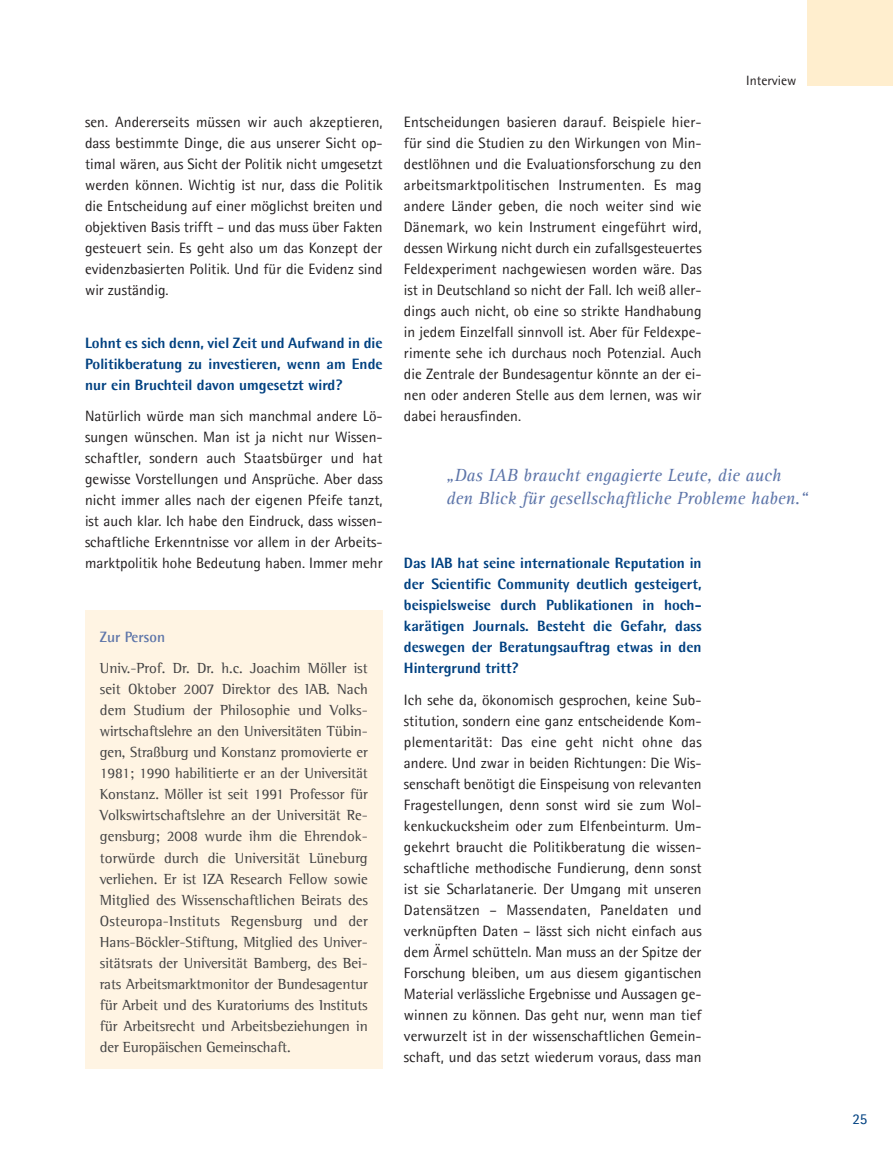
<style>
.page{position:relative;width:893px;height:1149px;background:#fff}
.page>*{position:absolute;margin:0;border:0;box-sizing:border-box;transform-origin:0 0}
.t1{font:italic 18px/22.5px "Agfa Rotis Serif";color:#5d75a9}
.t2{font:15px/21px "Agfa Rotis Semisans";color:#231f20;text-align:justify}
.t3{font:15px/21px "Agfa Rotis Semi Serif";letter-spacing:-.01em;color:#404041;text-align:justify}
.t4{font:800 15px/21px "Agfa Rotis Semisans";color:#004181;text-align:justify}
.t5{font:700 15px "Agfa Rotis Semisans";color:#5d75a9}
.t6{font:15px "Agfa Rotis Semisans";color:#004181}
.t7{font:13.5px "Agfa Rotis Semisans";color:#231f20}
</style>
<div class="page">
<div style="left:808px;top:0;width:85px;height:85px;background:#ffeece"></div>
<div style="left:85px;top:610px;width:298px;height:458px;background:#fff4e3"></div>
<p class="t2" style="left:85px;top:111px;width:299px">sen. Andererseits müssen wir auch akzeptieren, dass bestimmte Dinge, die aus unserer Sicht op&shy;timal wären, aus Sicht der Politik nicht umgesetzt werden können. Wichtig ist nur, dass die Politik die Entscheidung auf einer möglichst breiten und objektiven Basis trifft – und das muss über Fakten gesteuert sein. Es geht also um das Konzept der evidenzbasierten Politik. Und für die Evidenz sind wir zuständig.</p>
<p class="t4" style="left:85px;top:331px;width:299px">Lohnt es sich denn, viel Zeit und Aufwand in die Politikberatung zu investieren, wenn am Ende nur ein Bruchteil davon umgesetzt wird?</p>
<p class="t2" style="left:85px;top:405px;width:299px">Natürlich würde man sich manchmal andere Lö&shy;sungen wünschen. Man ist ja nicht nur Wissen&shy;schaftler, sondern auch Staatsbürger und hat gewisse Vorstellungen und Ansprüche. Aber dass nicht immer alles nach der eigenen Pfeife tanzt, ist auch klar. Ich habe den Eindruck, dass wissen&shy;schaftliche Erkenntnisse vor allem in der Arbeits&shy;marktpolitik hohe Bedeutung haben. Immer mehr</p>
<p class="t5" style="left:100px;top:627px;width:67px">Zur Person</p>
<p class="t3" style="left:100px;top:657px;width:269px">Univ.-Prof. Dr. Dr. h.c. Joachim Möller ist seit Oktober 2007 Direktor des IAB. Nach dem Studium der Philosophie und Volks&shy;wirtschaftslehre an den Universitäten Tübin&shy;gen, Straßburg und Konstanz promovierte er 1981; 1990 habilitierte er an der Universität Konstanz. Möller ist seit 1991 Professor für Volkswirtschaftslehre an der Universität Re&shy;gensburg; 2008 wurde ihm die Ehrendok&shy;torwürde durch die Universität Lüneburg verliehen. Er ist IZA Research Fellow sowie Mitglied des Wissenschaftlichen Beirats des Osteuropa-Instituts Regensburg und der Hans-Böckler-Stiftung, Mitglied des Univer&shy;sitätsrats der Universität Bamberg, des Bei&shy;rats Arbeitsmarktmonitor der Bundesagentur für Arbeit und des Kuratoriums des Instituts für Arbeitsrecht und Arbeitsbeziehungen in der Europäischen Gemeinschaft.</p>
<p class="t2" style="left:404px;top:111px;width:299px">Entscheidungen basieren darauf. Beispiele hier&shy;für sind die Studien zu den Wirkungen von Min&shy;destlöhnen und die Evaluationsforschung zu den arbeitsmarktpolitischen Instrumenten. Es mag andere Länder geben, die noch weiter sind wie Dänemark, wo kein Instrument eingeführt wird, dessen Wirkung nicht durch ein zufallsgesteuertes Feldexperiment nachgewiesen worden wäre. Das ist in Deutschland so nicht der Fall. Ich weiß aller&shy;dings auch nicht, ob eine so strikte Handhabung in jedem Einzelfall sinnvoll ist. Aber für Feldexpe&shy;rimente sehe ich durchaus noch Potenzial. Auch die Zentrale der Bundesagentur könnte an der ei&shy;nen oder anderen Stelle aus dem lernen, was wir dabei herausfinden.</p>
<p class="t7" style="left:746px;top:73px;width:52px">Interview</p>
<p class="t1" style="left:446px;top:464px;width:363px">„Das IAB braucht engagierte Leute, die auch den Blick für gesellschaftliche Probleme haben.“</p>
<p class="t4" style="left:404px;top:552px;width:299px">Das IAB hat seine internationale Reputation in der Scientific Community deutlich gesteigert, beispielsweise durch Publikationen in hoch&shy;karätigen Journals. Besteht die Gefahr, dass deswegen der Beratungsauftrag etwas in den Hintergrund tritt?</p>
<p class="t2" style="left:404px;top:689px;width:299px">Ich sehe da, ökonomisch gesprochen, keine Sub&shy;stitution, sondern eine ganz entscheidende Kom&shy;plementarität: Das eine geht nicht ohne das andere. Und zwar in beiden Richtungen: Die Wis&shy;senschaft benötigt die Einspeisung von relevanten Fragestellungen, denn sonst wird sie zum Wol&shy;kenkuckucksheim oder zum Elfenbeinturm. Um&shy;gekehrt braucht die Politikberatung die wissen&shy;schaftliche methodische Fundierung, denn sonst ist sie Scharlatanerie. Der Umgang mit unseren Datensätzen – Massendaten, Paneldaten und verknüpften Daten – lässt sich nicht einfach aus dem Ärmel schütteln. Man muss an der Spitze der Forschung bleiben, um aus diesem gigantischen Material verlässliche Ergebnisse und Aussagen ge&shy;winnen zu können. Das geht nur, wenn man tief verwurzelt ist in der wissenschaftlichen Gemein&shy;schaft, und das setzt wiederum voraus, dass man</p>
<p class="t6" style="left:852px;top:1109px;width:17px">25</p>
</div>
